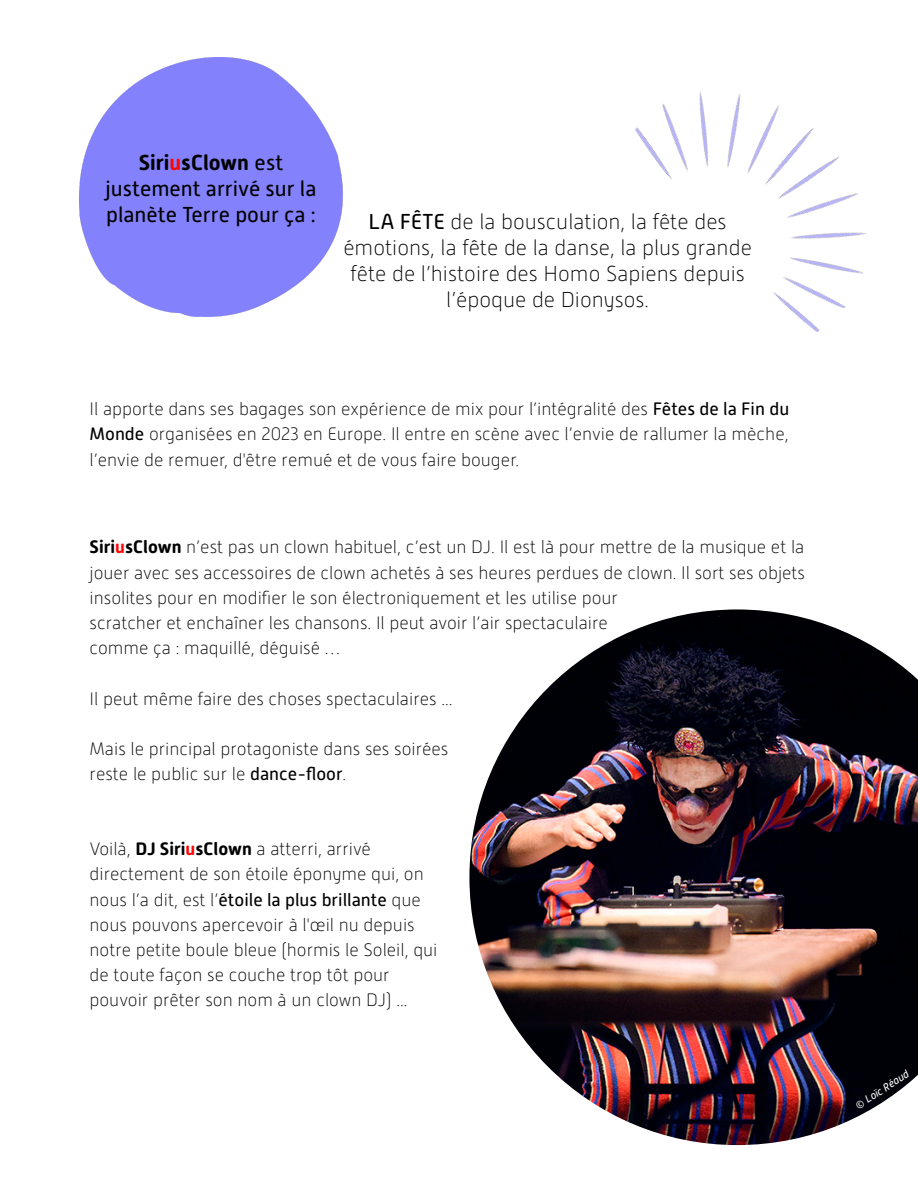
<style>
.page{position:relative;width:918px;height:1188px;background:#fff}
.page>*{position:absolute;margin:0;border:0;box-sizing:border-box;transform-origin:0 0}
.t1{font:100 21.6px/26px "Alwyn New Rounded";color:#000;text-align:center}
.t2{font:21.6px/26px "Alwyn New Rounded";color:#000;text-align:center}
.t3{font:100 18px/25.2px "Alwyn New Rounded";color:#000}
.t4{font:italic 10.8px "Alwyn New Rounded";color:#fff}
.s1{font-weight:700}
.s2{font-weight:700;color:#ff0706}
.s3{font-weight:400}
</style>
<div class="page">
<img style="left:79px;top:57px;width:264px;height:259px">
<img style="left:469px;top:609px;width:449px;height:536px">
<img style="left:635px;top:92px;width:232px;height:240px">
<p class="t2" style="left:105px;top:150px;width:213px"><span class="s1">Siri</span><span class="s2">u</span><span class="s1">sClown</span> est justement arrivé sur la planète Terre pour ça :</p>
<p class="t1" style="left:343px;top:209px;width:410px"><span class="s3">LA FÊTE</span> de la bousculation, la fête des émotions, la fête de la danse, la plus grande fête de l’histoire des Homo Sapiens depuis l’époque de Dionysos.</p>
<p class="t3" style="left:90px;top:397px;width:701px;text-align:justify">Il apporte dans ses bagages son expérience de mix pour l’intégralité des <span class="s3">Fêtes de la Fin du Monde</span> organisées en 2023 en Europe. Il entre en scène avec l’envie de rallumer la mèche, l’envie de remuer, d'être remué et de vous faire bouger.</p>
<p class="t3" style="left:90px;top:535px;width:717px"><span class="s1">Siri</span><span class="s2">u</span><span class="s1">sClown</span> n’est pas un clown habituel, c’est un DJ. Il est là pour mettre de la musique et la jouer avec ses accessoires de clown achetés à ses heures perdues de clown. Il sort ses objets insolites pour en modifier le son électroniquement et les utilise pour<br>scratcher et enchaîner les chansons. Il peut avoir l’air spectaculaire<br>comme ça : maquillé, déguisé …</p>
<p class="t3" style="left:90px;top:686px;width:364px">Il peut même faire des choses spectaculaires ...</p>
<p class="t3" style="left:90px;top:736px;width:360px">Mais le principal protagoniste dans ses soirées reste le public sur le <span class="s3">dance-floor</span>.</p>
<p class="t3" style="left:90px;top:836px;width:349px">Voilà, <span class="s1">DJ Siri</span><span class="s2">u</span><span class="s1">sClown</span> a atterri, arrivé directement de son étoile éponyme qui, on nous l’a dit, est l’<span class="s3">étoile la plus brillante</span> que nous pouvons apercevoir à l'œil nu depuis notre petite boule bleue (hormis le Soleil, qui de toute façon se couche trop tôt pour pouvoir prêter son nom à un clown DJ) ...</p>
<p class="t4" style="left:853px;top:1101px;width:63px;rotate:-33deg">© Loïc Réaud</p>
</div>
